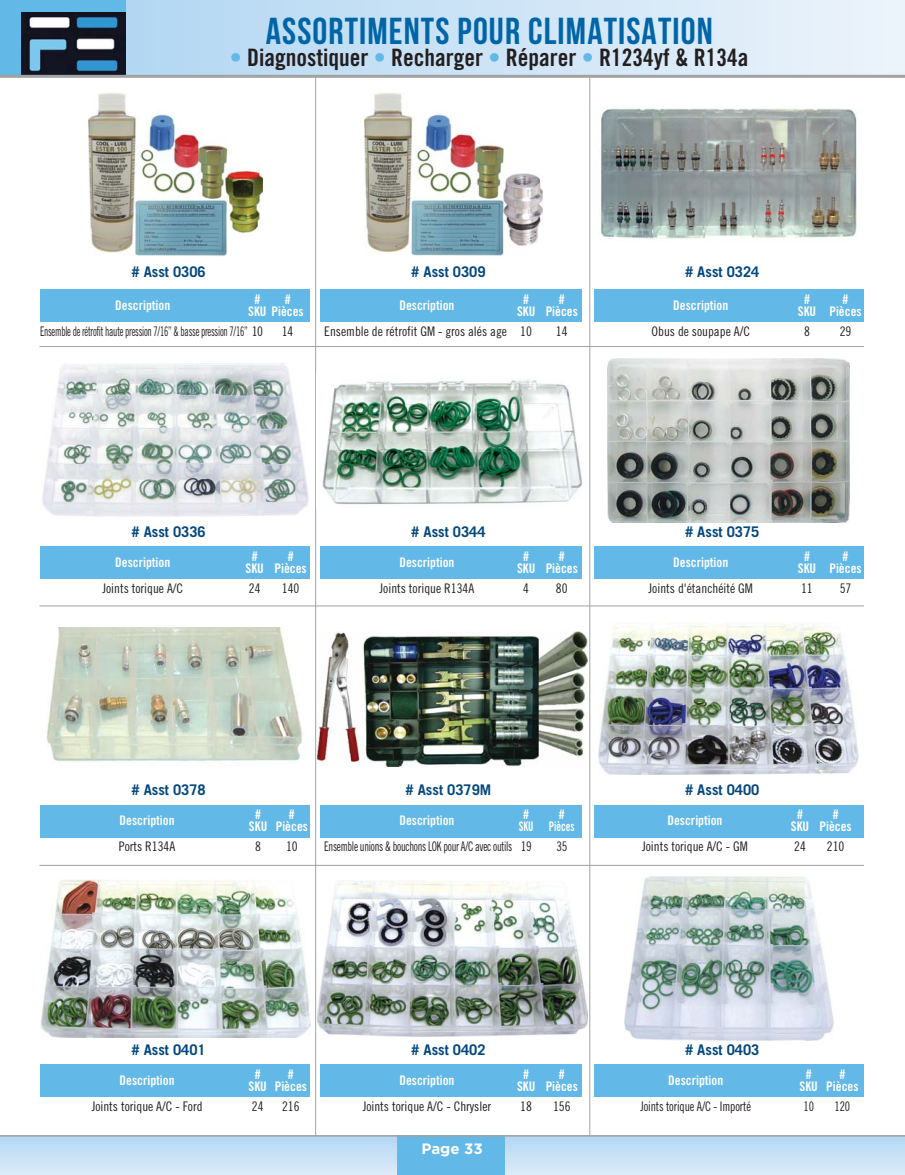
<style>
.page{position:relative;width:905px;height:1175px;background:#fff}
.page>*{position:absolute;margin:0;border:0;box-sizing:border-box;transform-origin:0 0}
.t1{font:700 37.5px "Bebas Neue";letter-spacing:.03em;color:#0065a7}
.t2{font:24px "Trade Gothic Bold Cond Twenty";color:#231f20}
.t3{font:700 15px "Gotham";color:#fff}
.t4{font:700 14.7px "Trade Gothic";color:#04487e}
.t5{font:13.2px/12.1px "Trade Gothic Bold Cond Twenty";color:#fff}
.t6{font:13.2px "Trade Gothic Cond Eighteen";color:#231f20}
.t7{font:13.2px "Trade Gothic Cond Eighteen";letter-spacing:-.025em;color:#231f20;scale:.73 1}
.t8{font:13.2px "Trade Gothic Cond Eighteen";letter-spacing:-.025em;color:#231f20;scale:.8 1}
.t9{font:13.2px "Trade Gothic Cond Eighteen";color:#231f20;scale:.9 1}
.t10{font:13.2px "Trade Gothic Cond Eighteen";color:#231f20;scale:.95 1}
.s1{color:#62b8e7}
</style>
<div class="page">
<div style="left:0;top:1135px;width:904px;height:39px;background:linear-gradient(to bottom,#b2d7f2,#dbeaf8)"></div>
<div style="left:118px;top:0;width:786px;height:76px;background:linear-gradient(to right,#b2d6f2,#ecf3fb)"></div>
<div style="left:397px;top:1135px;width:107px;height:39px;background:#62b8e7"></div>
<div style="left:0;top:0;width:125px;height:76px;background:#62b8e7"></div>
<img style="left:22px;top:13px;width:103px;height:62px">
<hr style="left:0;top:75px;width:904px;height:3px;background:#a3a2a2">
<hr style="left:315px;top:77px;width:1px;height:1058px;background:#a3a2a2">
<hr style="left:589px;top:77px;width:1px;height:1058px;background:#a3a2a2">
<img style="left:88px;top:93px;width:174px;height:163px">
<hr style="left:39px;top:346px;width:824px;height:1px;background:#a3a2a2">
<hr style="left:39px;top:605px;width:824px;height:1px;background:#a3a2a2">
<hr style="left:39px;top:865px;width:824px;height:1px;background:#a3a2a2">
<div style="left:40px;top:289px;width:270px;height:33px;background:#62b8e7"></div>
<img style="left:365px;top:93px;width:177px;height:163px">
<div style="left:320px;top:289px;width:261px;height:33px;background:#62b8e7"></div>
<img style="left:600px;top:108px;width:257px;height:131px">
<div style="left:593px;top:289px;width:270px;height:33px;background:#62b8e7"></div>
<img style="left:42px;top:363px;width:267px;height:154px">
<div style="left:40px;top:546px;width:270px;height:33px;background:#62b8e7"></div>
<img style="left:322px;top:379px;width:260px;height:126px">
<div style="left:320px;top:546px;width:261px;height:33px;background:#62b8e7"></div>
<img style="left:607px;top:359px;width:242px;height:163px">
<div style="left:593px;top:546px;width:270px;height:33px;background:#62b8e7"></div>
<img style="left:46px;top:628px;width:257px;height:134px">
<div style="left:40px;top:804px;width:270px;height:33px;background:#62b8e7"></div>
<img style="left:317px;top:631px;width:270px;height:135px">
<div style="left:320px;top:804px;width:261px;height:33px;background:#62b8e7"></div>
<img style="left:598px;top:622px;width:260px;height:153px">
<div style="left:593px;top:804px;width:270px;height:33px;background:#62b8e7"></div>
<div style="left:40px;top:876px;width:270px;height:164px;background:linear-gradient(to right,#fff,#fff)"></div>
<img style="left:40px;top:879px;width:270px;height:158px">
<div style="left:40px;top:1064px;width:270px;height:33px;background:#62b8e7"></div>
<img style="left:317px;top:880px;width:270px;height:156px">
<div style="left:320px;top:1064px;width:261px;height:33px;background:#62b8e7"></div>
<img style="left:624px;top:876px;width:209px;height:164px">
<div style="left:593px;top:1064px;width:270px;height:33px;background:#62b8e7"></div>
<hr style="left:0;top:1135px;width:904px;height:1px;background:#a3a2a2">
<h1 class="t1" style="left:266px;top:9px;width:448px">ASSORTIMENTS POUR CLIMATISATION</h1>
<h2 class="t2" style="left:230px;top:48px;width:520px"><span class="s1">•</span> Diagnostiquer <span class="s1">•</span> Recharger <span class="s1">•</span> Réparer <span class="s1">•</span> R1234yf &amp; R134a</h2>
<p class="t4" style="left:131px;top:267px;width:76px"># Asst 0306</p>
<p class="t5" style="left:115px;top:300px;width:57px">Description</p>
<p class="t5" style="left:248px;top:294px;width:57px;text-indent:36px">#<br>SKU Pièces</p>
<p class="t7" style="left:40px;top:326px;width:307px">Ensemble de rétrofit haute pression 7/16” &amp; basse pression 7/16” 10</p>
<p class="t6" style="left:282px;top:326px;width:13px">14</p>
<p class="t5" style="left:254px;top:294px;width:7px">#</p>
<p class="t4" style="left:411px;top:267px;width:76px"># Asst 0309</p>
<p class="t5" style="left:399px;top:300px;width:57px">Description</p>
<p class="t5" style="left:517px;top:294px;width:62px;text-indent:42px">#<br>SKU Pièces</p>
<p class="t6" style="left:324px;top:326px;width:209px">Ensemble de rétrofit GM - gros alés age 10</p>
<p class="t6" style="left:556px;top:326px;width:13px">14</p>
<p class="t5" style="left:523px;top:294px;width:7px">#</p>
<p class="t4" style="left:685px;top:267px;width:76px"># Asst 0324</p>
<p class="t5" style="left:673px;top:300px;width:57px">Description</p>
<p class="t5" style="left:797px;top:294px;width:65px;text-indent:45px">#<br>SKU Pièces</p>
<p class="t5" style="left:804px;top:294px;width:7px">#</p>
<p class="t6" style="left:651px;top:326px;width:100px">Obus de soupape A/C</p>
<p class="t6" style="left:804px;top:326px;width:7px">8</p>
<p class="t6" style="left:839px;top:326px;width:13px">29</p>
<p class="t4" style="left:131px;top:526px;width:76px"># Asst 0336</p>
<p class="t5" style="left:115px;top:557px;width:57px">Description</p>
<p class="t5" style="left:245px;top:551px;width:63px;text-indent:42px">#<br>SKU Pièces</p>
<p class="t5" style="left:252px;top:551px;width:7px">#</p>
<p class="t4" style="left:411px;top:526px;width:76px"># Asst 0344</p>
<p class="t5" style="left:399px;top:557px;width:57px">Description</p>
<p class="t5" style="left:517px;top:551px;width:62px;text-indent:42px">#<br>SKU Pièces</p>
<p class="t5" style="left:523px;top:551px;width:7px">#</p>
<p class="t4" style="left:685px;top:526px;width:76px"># Asst 0375</p>
<p class="t5" style="left:673px;top:557px;width:57px">Description</p>
<p class="t5" style="left:797px;top:551px;width:65px;text-indent:45px">#<br>SKU Pièces</p>
<p class="t5" style="left:804px;top:551px;width:7px">#</p>
<p class="t6" style="left:102px;top:583px;width:82px">Joints torique A/C</p>
<p class="t6" style="left:249px;top:583px;width:13px">24</p>
<p class="t6" style="left:282px;top:583px;width:19px">140</p>
<p class="t6" style="left:379px;top:583px;width:96px">Joints torique R134A</p>
<p class="t6" style="left:523px;top:583px;width:7px">4</p>
<p class="t6" style="left:556px;top:583px;width:13px">80</p>
<p class="t6" style="left:648px;top:583px;width:106px">Joints d'étanchéité GM</p>
<p class="t6" style="left:801px;top:583px;width:13px">11</p>
<p class="t6" style="left:839px;top:583px;width:13px">57</p>
<p class="t4" style="left:131px;top:785px;width:76px"># Asst 0378</p>
<p class="t5" style="left:120px;top:815px;width:57px">Description</p>
<p class="t5" style="left:249px;top:809px;width:61px;text-indent:40px">#<br>SKU Pièces</p>
<p class="t5" style="left:255px;top:809px;width:7px">#</p>
<p class="t6" style="left:119px;top:841px;width:58px">Ports R134A</p>
<p class="t6" style="left:255px;top:841px;width:7px">8</p>
<p class="t6" style="left:286px;top:841px;width:13px">10</p>
<p class="t4" style="left:405px;top:785px;width:87px"># Asst 0379M</p>
<p class="t5" style="left:399px;top:815px;width:57px">Description</p>
<p class="t5" style="left:519px;top:809px;width:57px;text-indent:40px">#<br>SKU Pièces</p>
<p class="t8" style="left:324px;top:841px;width:261px">Ensemble unions &amp; bouchons LOK pour A/C avec outils 19</p>
<p class="t10" style="left:556px;top:841px;width:13px">35</p>
<p class="t5" style="left:523px;top:809px;width:7px">#</p>
<p class="t4" style="left:685px;top:785px;width:76px"># Asst 0400</p>
<p class="t5" style="left:667px;top:815px;width:57px">Description</p>
<p class="t5" style="left:790px;top:809px;width:62px;text-indent:42px">#<br>SKU Pièces</p>
<p class="t5" style="left:797px;top:809px;width:7px">#</p>
<p class="t6" style="left:642px;top:841px;width:107px">Joints torique A/C - GM</p>
<p class="t6" style="left:794px;top:841px;width:13px">24</p>
<p class="t6" style="left:826px;top:841px;width:19px">210</p>
<p class="t4" style="left:131px;top:1044px;width:76px"># Asst 0401</p>
<p class="t5" style="left:120px;top:1075px;width:57px">Description</p>
<p class="t5" style="left:248px;top:1069px;width:60px;text-indent:39px">#<br>SKU Pièces</p>
<p class="t5" style="left:255px;top:1069px;width:7px">#</p>
<p class="t4" style="left:411px;top:1044px;width:76px"># Asst 0402</p>
<p class="t5" style="left:399px;top:1075px;width:57px">Description</p>
<p class="t5" style="left:517px;top:1069px;width:62px;text-indent:42px">#<br>SKU Pièces</p>
<p class="t5" style="left:523px;top:1069px;width:7px">#</p>
<p class="t4" style="left:685px;top:1044px;width:76px"># Asst 0403</p>
<p class="t5" style="left:668px;top:1075px;width:57px">Description</p>
<p class="t5" style="left:799px;top:1069px;width:60px;text-indent:40px">#<br>SKU Pièces</p>
<p class="t5" style="left:805px;top:1069px;width:7px">#</p>
<p class="t6" style="left:92px;top:1101px;width:112px">Joints torique A/C - Ford</p>
<p class="t6" style="left:252px;top:1101px;width:13px">24</p>
<p class="t6" style="left:282px;top:1101px;width:19px">216</p>
<p class="t6" style="left:362px;top:1101px;width:130px">Joints torique A/C - Chrysler</p>
<p class="t6" style="left:520px;top:1101px;width:13px">18</p>
<p class="t6" style="left:553px;top:1101px;width:19px">156</p>
<p class="t9" style="left:640px;top:1101px;width:124px">Joints torique A/C - Importé</p>
<p class="t9" style="left:803px;top:1101px;width:13px">10</p>
<p class="t9" style="left:834px;top:1101px;width:19px">120</p>
<p class="t3" style="left:421px;top:1139px;width:63px">Page 33</p>
</div>
